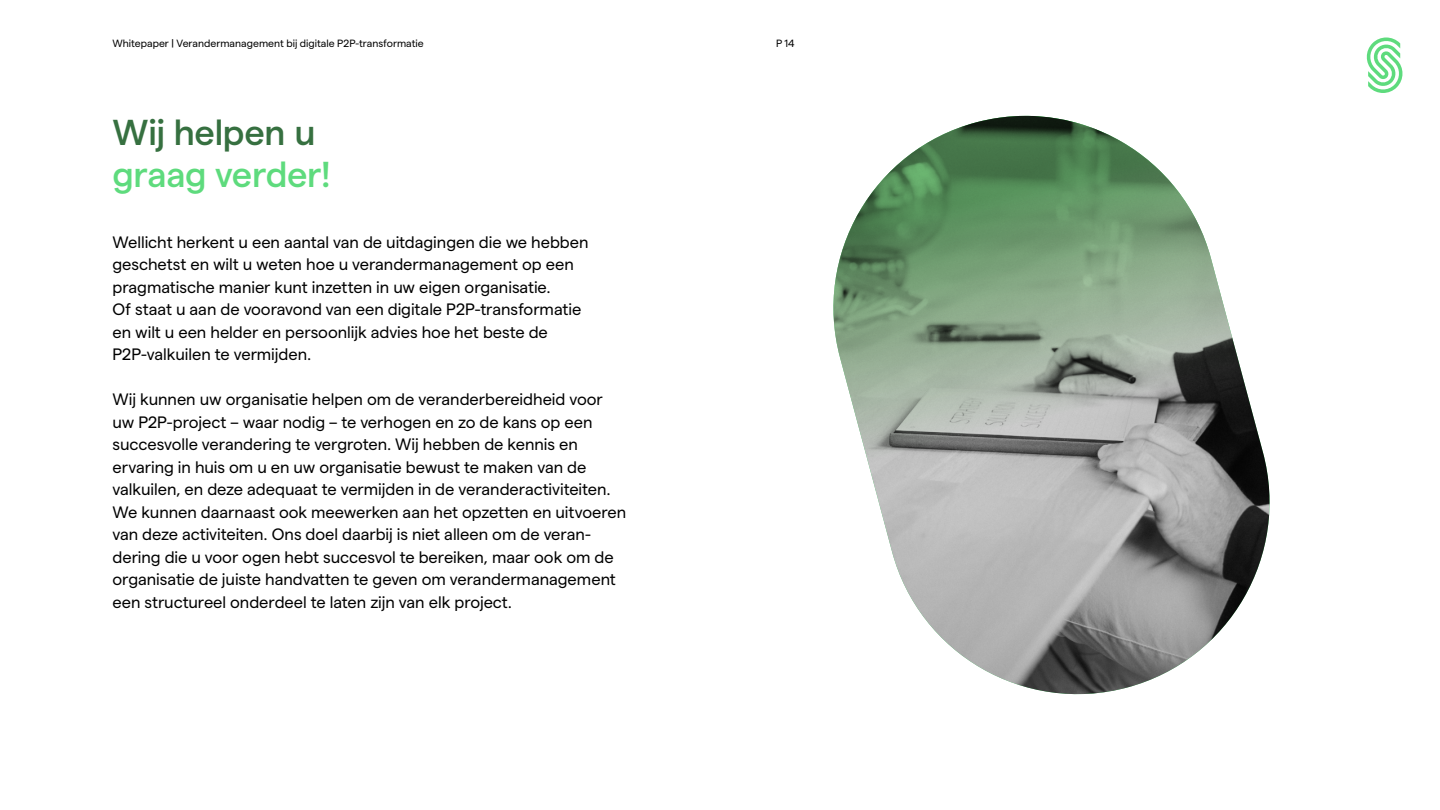
<style>
.page{position:relative;width:1440px;height:810px;background:#fff}
.page>*{position:absolute;margin:0;border:0;box-sizing:border-box;transform-origin:0 0}
.t1{font:500 36px "Matter";letter-spacing:-.01em;color:#5edb7d}
.t2{font:500 36px "Matter";letter-spacing:-.01em;color:#367040}
.t3{font:16.5px/22.5px "Matter";letter-spacing:-.005em;color:#000}
.t4{font:10.5px "Matter";color:#000}
</style>
<div class="page">
<svg style="left:1366px;top:37px;width:37px;height:56px"></svg>
<svg style="left:833px;top:115px;width:437px;height:580px"></svg>
<p class="t4" style="left:112px;top:36px;width:313px">Whitepaper | Verandermanagement bij digitale P2P-transformatie</p>
<p class="t4" style="left:776px;top:36px;width:20px">P14</p>
<h1 class="t2" style="left:112px;top:106px;width:204px">Wij helpen u</h1>
<h1 class="t1" style="left:112px;top:148px;width:220px">graag verder!</h1>
<p class="t3" style="left:112px;top:229px;width:478px">Wellicht herkent u een aantal van de uitdagingen die we hebben geschetst en wilt u weten hoe u verandermanagement op een pragmatische manier kunt inzetten in uw eigen organisatie.<br>Of staat u aan de vooravond van een digitale P2P-transformatie en wilt u een helder en persoonlijk advies hoe het beste de P2P-valkuilen te vermijden.</p>
<p class="t3" style="left:112px;top:387px;width:515px">Wij kunnen uw organisatie helpen om de veranderbereidheid voor uw P2P-project – waar nodig – te verhogen en zo de kans op een succesvolle verandering te vergroten. Wij hebben de kennis en ervaring in huis om u en uw organisatie bewust te maken van de valkuilen, en deze adequaat te vermijden in de veranderactiviteiten.<br>We kunnen daarnaast ook meewerken aan het opzetten en uitvoeren van deze activiteiten. Ons doel daarbij is niet alleen om de veran&shy;dering die u voor ogen hebt succesvol te bereiken, maar ook om de organisatie de juiste handvatten te geven om verandermanagement een structureel onderdeel te laten zijn van elk project.</p>
</div>
